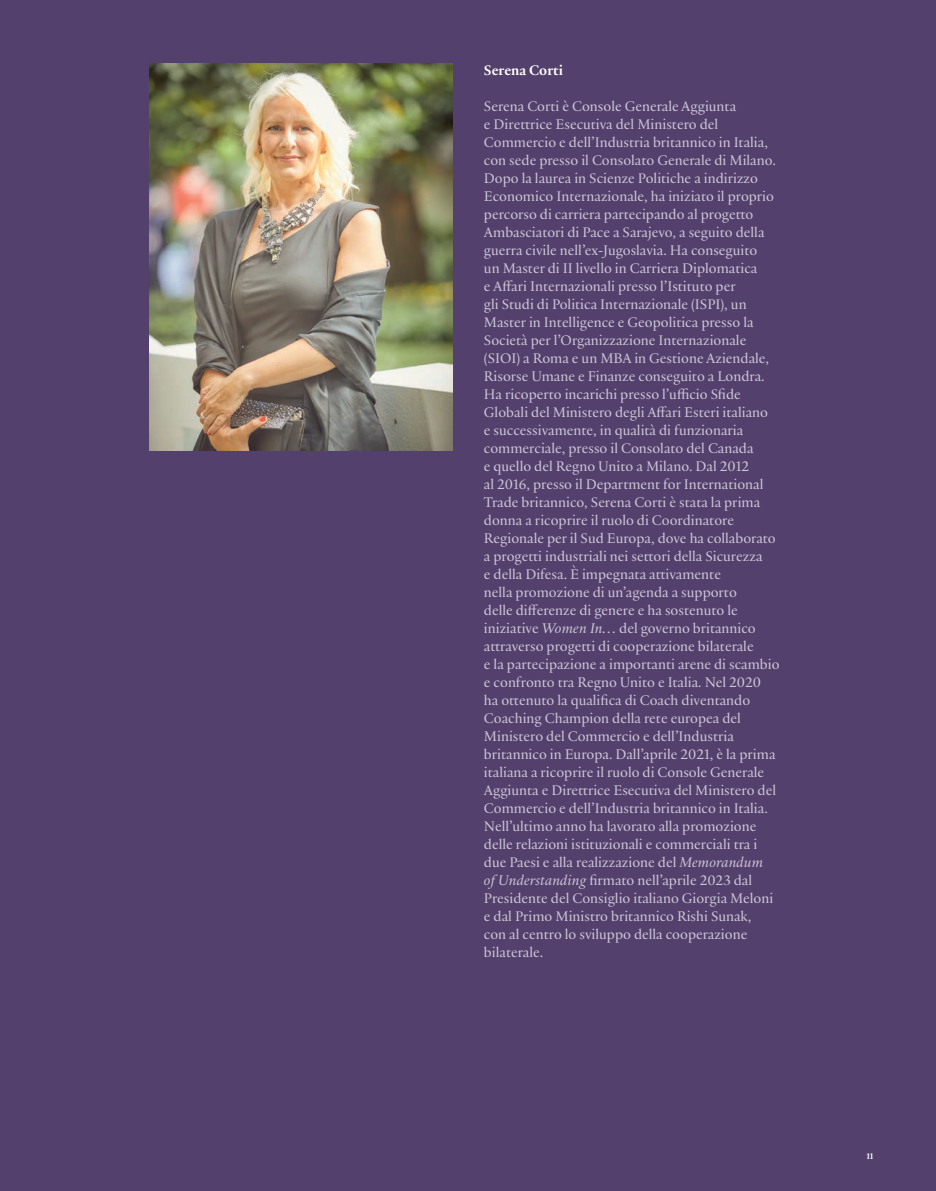
<style>
.page{position:relative;width:936px;height:1191px;background:#fff}
.page>*{position:absolute;margin:0;border:0;box-sizing:border-box;transform-origin:0 0}
.t1{font:15px/18px "Practice";color:#cdc7d8}
.t2{font:700 15px "Practice";color:#fff}
.t3{font:700 9px "Practice";color:#fff}
.s1{font-family:"Practice Regular Ita"}
</style>
<div class="page">
<div style="left:0;top:0;width:935px;height:1191px;background:#54406c"></div>
<img style="left:149px;top:64px;width:303px;height:387px">
<p class="t2" style="left:484px;top:59px;width:81px">Serena Corti</p>
<p class="t1" style="left:484px;top:97px;width:297px">Serena Corti è Console Generale Aggiunta<br>e Direttrice Esecutiva del Ministero del Commercio e dell’Industria britannico in Italia, con sede presso il Consolato Generale di Milano.<br>Dopo la laurea in Scienze Politiche a indirizzo Economico Internazionale, ha iniziato il proprio percorso di carriera partecipando al progetto Ambasciatori di Pace a Sarajevo, a seguito della guerra civile nell’ex-Jugoslavia. Ha conseguito<br>un Master di II livello in Carriera Diplomatica<br>e Affari Internazionali presso l’Istituto per<br>gli Studi di Politica Internazionale (ISPI), un Master in Intelligence e Geopolitica presso la Società per l’Organizzazione Internazionale (SIOI) a Roma e un MBA in Gestione Aziendale, Risorse Umane e Finanze conseguito a Londra.<br>Ha ricoperto incarichi presso l’ufficio Sfide Globali del Ministero degli Affari Esteri italiano<br>e successivamente, in qualità di funzionaria commerciale, presso il Consolato del Canada<br>e quello del Regno Unito a Milano. Dal 2012<br>al 2016, presso il Department for International Trade britannico, Serena Corti è stata la prima donna a ricoprire il ruolo di Coordinatore Regionale per il Sud Europa, dove ha collaborato a progetti industriali nei settori della Sicurezza<br>e della Difesa. È impegnata attivamente<br>nella promozione di un’agenda a supporto<br>delle differenze di genere e ha sostenuto le iniziative <span class="s1">Women In…</span> del governo britannico attraverso progetti di cooperazione bilaterale<br>e la partecipazione a importanti arene di scambio e confronto tra Regno Unito e Italia. Nel 2020<br>ha ottenuto la qualifica di Coach diventando Coaching Champion della rete europea del Ministero del Commercio e dell’Industria britannico in Europa. Dall’aprile 2021, è la prima italiana a ricoprire il ruolo di Console Generale Aggiunta e Direttrice Esecutiva del Ministero del Commercio e dell’Industria britannico in Italia.<br>Nell’ultimo anno ha lavorato alla promozione delle relazioni istituzionali e commerciali tra i due Paesi e alla realizzazione del <span class="s1">Memorandum<br>of Understanding</span> firmato nell’aprile 2023 dal Presidente del Consiglio italiano Giorgia Meloni e dal Primo Ministro britannico Rishi Sunak,<br>con al centro lo sviluppo della cooperazione bilaterale.</p>
<p class="t3" style="left:866px;top:1149px;width:9px">11</p>
</div>
